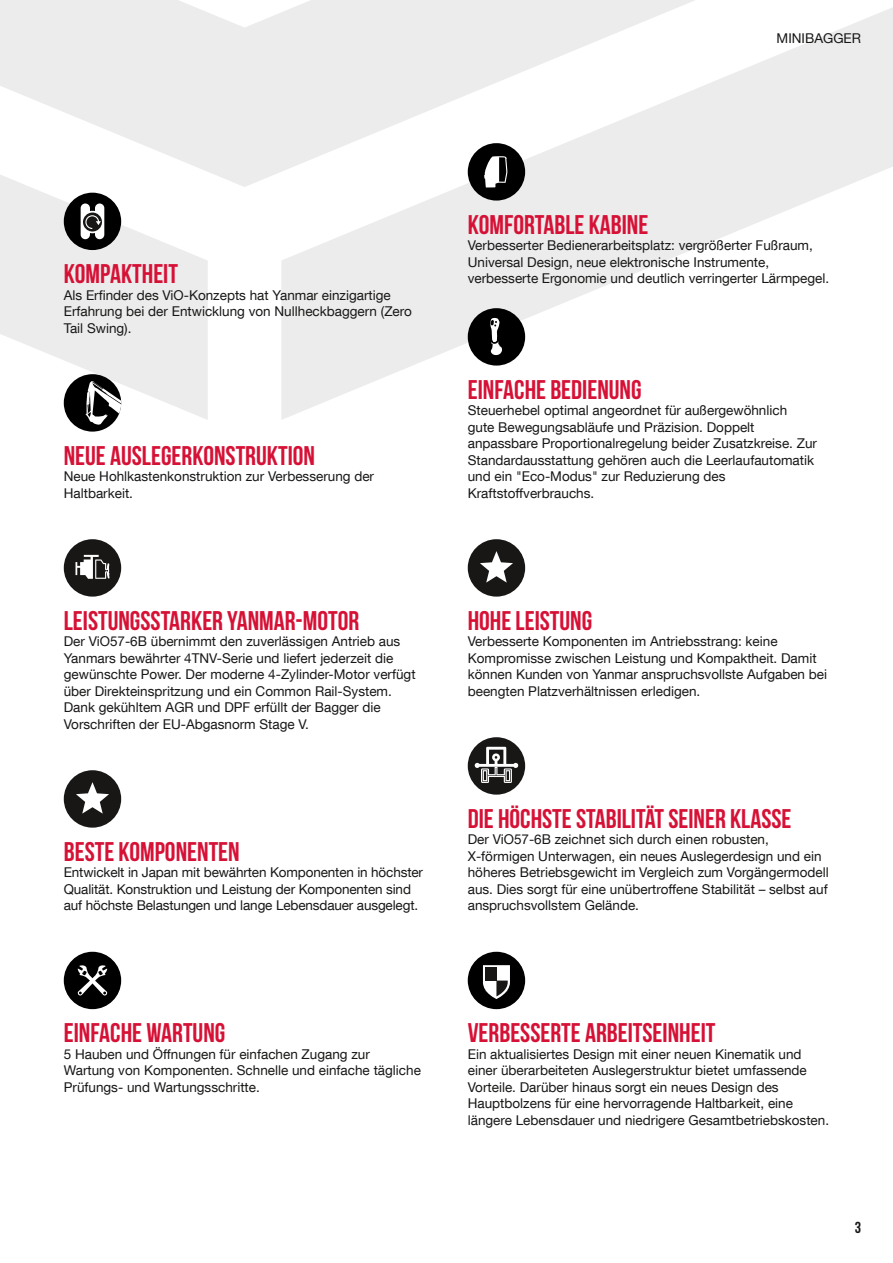
<style>
.page{position:relative;width:893px;height:1263px;background:#fff}
.page>*{position:absolute;margin:0;border:0;box-sizing:border-box;transform-origin:0 0}
.t1{font:700 27px "Bebas Neue";color:#d61136}
.t2{font:15.9px "Bebas Neue";color:#181716}
.t3{font:13.5px/16.5px "Helvetica Neue LT Com";color:#181716}
</style>
<div class="page">
<svg style="left:281px;top:7px;width:612px;height:413px"></svg>
<svg style="left:0;top:0;width:696px;height:187px;fill:#ececec"></svg>
<svg style="left:0;top:174px;width:208px;height:246px;fill:#ececec"></svg>
<div style="left:64px;top:193px;width:57px;height:57px;background:#000;border-radius:50%"></div>
<svg style="left:81px;top:203px;width:23px;height:36px"></svg>
<svg style="left:64px;top:374px;width:57px;height:58px"></svg>
<div style="left:64px;top:539px;width:57px;height:58px;background:#181716;border-radius:50%"></div>
<svg style="left:76px;top:555px;width:34px;height:24px"></svg>
<div style="left:64px;top:770px;width:57px;height:58px;background:#181716;border-radius:50%"></div>
<svg style="left:76px;top:782px;width:33px;height:32px"></svg>
<div style="left:64px;top:952px;width:57px;height:57px;background:#000;border-radius:50%"></div>
<svg style="left:78px;top:965px;width:29px;height:31px"></svg>
<div style="left:468px;top:143px;width:57px;height:58px;background:#000;border-radius:50%"></div>
<svg style="left:484px;top:156px;width:23px;height:31px"></svg>
<div style="left:468px;top:308px;width:57px;height:58px;background:#000;border-radius:50%"></div>
<svg style="left:490px;top:318px;width:12px;height:37px"></svg>
<div style="left:468px;top:539px;width:57px;height:58px;background:#181716;border-radius:50%"></div>
<svg style="left:480px;top:551px;width:33px;height:32px"></svg>
<div style="left:468px;top:737px;width:57px;height:58px;background:#181716;border-radius:50%"></div>
<svg style="left:475px;top:747px;width:43px;height:36px"></svg>
<div style="left:468px;top:952px;width:57px;height:57px;background:#000;border-radius:50%"></div>
<svg style="left:483px;top:965px;width:27px;height:34px"></svg>
<p class="t3" style="left:777px;top:29px;width:86px">MINIBAGGER</p>
<h1 class="t1" style="left:64px;top:259px;width:116px">KOMPAKTHEIT</h1>
<p class="t3" style="left:64px;top:286px;width:350px">Als Erfinder des ViO-Konzepts hat Yanmar einzigartige<br>Erfahrung bei der Entwicklung von Nullheckbaggern (Zero<br>Tail Swing).</p>
<h1 class="t1" style="left:64px;top:440px;width:253px">NEUE AUSLEGERKONSTRUKTION</h1>
<p class="t3" style="left:64px;top:468px;width:312px">Neue Hohlkastenkonstruktion zur Verbesserung der<br>Haltbarkeit.</p>
<h1 class="t1" style="left:468px;top:209px;width:182px">KOMFORTABLE KABINE</h1>
<p class="t3" style="left:468px;top:237px;width:363px">Verbesserter Bedienerarbeitsplatz: vergrößerter Fußraum,<br>Universal Design, neue elektronische Instrumente, verbesserte Ergonomie und deutlich verringerter Lärmpegel.</p>
<h1 class="t1" style="left:468px;top:374px;width:175px">EINFACHE BEDIENUNG</h1>
<p class="t3" style="left:468px;top:402px;width:351px">Steuerhebel optimal angeordnet für außergewöhnlich gute Bewegungsabläufe und Präzision. Doppelt anpassbare Proportionalregelung beider Zusatzkreise. Zur Standardausstattung gehören auch die Leerlaufautomatik und ein "Eco-Modus" zur Reduzierung des Kraftstoffverbrauchs.</p>
<h1 class="t1" style="left:64px;top:605px;width:297px">LEISTUNGSSTARKER YANMAR-MOTOR</h1>
<p class="t3" style="left:64px;top:633px;width:353px">Der ViO57-6B übernimmt den zuverlässigen Antrieb aus Yanmars bewährter 4TNV-Serie und liefert jederzeit die gewünschte Power. Der moderne 4-Zylinder-Motor verfügt über Direkteinspritzung und ein Common Rail-System.<br>Dank gekühltem AGR und DPF erfüllt der Bagger die Vorschriften der EU-Abgasnorm Stage V.</p>
<h1 class="t1" style="left:64px;top:836px;width:177px">BESTE KOMPONENTEN</h1>
<p class="t3" style="left:64px;top:864px;width:361px">Entwickelt in Japan mit bewährten Komponenten in höchster<br>Qualität. Konstruktion und Leistung der Komponenten sind auf höchste Belastungen und lange Lebensdauer ausgelegt.</p>
<h1 class="t1" style="left:64px;top:1018px;width:163px">EINFACHE WARTUNG</h1>
<p class="t3" style="left:64px;top:1045px;width:359px">5 Hauben und Öffnungen für einfachen Zugang zur<br>Wartung von Komponenten. Schnelle und einfache tägliche<br>Prüfungs- und Wartungsschritte.</p>
<h1 class="t1" style="left:468px;top:605px;width:126px">HOHE LEISTUNG</h1>
<p class="t3" style="left:468px;top:633px;width:361px">Verbesserte Komponenten im Antriebsstrang: keine Kompromisse zwischen Leistung und Kompaktheit. Damit können Kunden von Yanmar anspruchsvollste Aufgaben bei beengten Platzverhältnissen erledigen.</p>
<h1 class="t1" style="left:468px;top:803px;width:325px">DIE HÖCHSTE STABILITÄT SEINER KLASSE</h1>
<p class="t3" style="left:468px;top:831px;width:363px">Der ViO57-6B zeichnet sich durch einen robusten, X-förmigen Unterwagen, ein neues Auslegerdesign und ein höheres Betriebsgewicht im Vergleich zum Vorgängermodell aus. Dies sorgt für eine unübertroffene Stabilität – selbst auf anspruchsvollstem Gelände.</p>
<h1 class="t1" style="left:468px;top:1018px;width:249px">VERBESSERTE ARBEITSEINHEIT</h1>
<p class="t3" style="left:468px;top:1045px;width:363px">Ein aktualisiertes Design mit einer neuen Kinematik und einer überarbeiteten Auslegerstruktur bietet umfassende Vorteile. Darüber hinaus sorgt ein neues Design des Hauptbolzens für eine hervorragende Haltbarkeit, eine längere Lebensdauer und niedrigere Gesamtbetriebskosten.</p>
<p class="t2" style="left:855px;top:1218px;width:8px">3</p>
</div>
